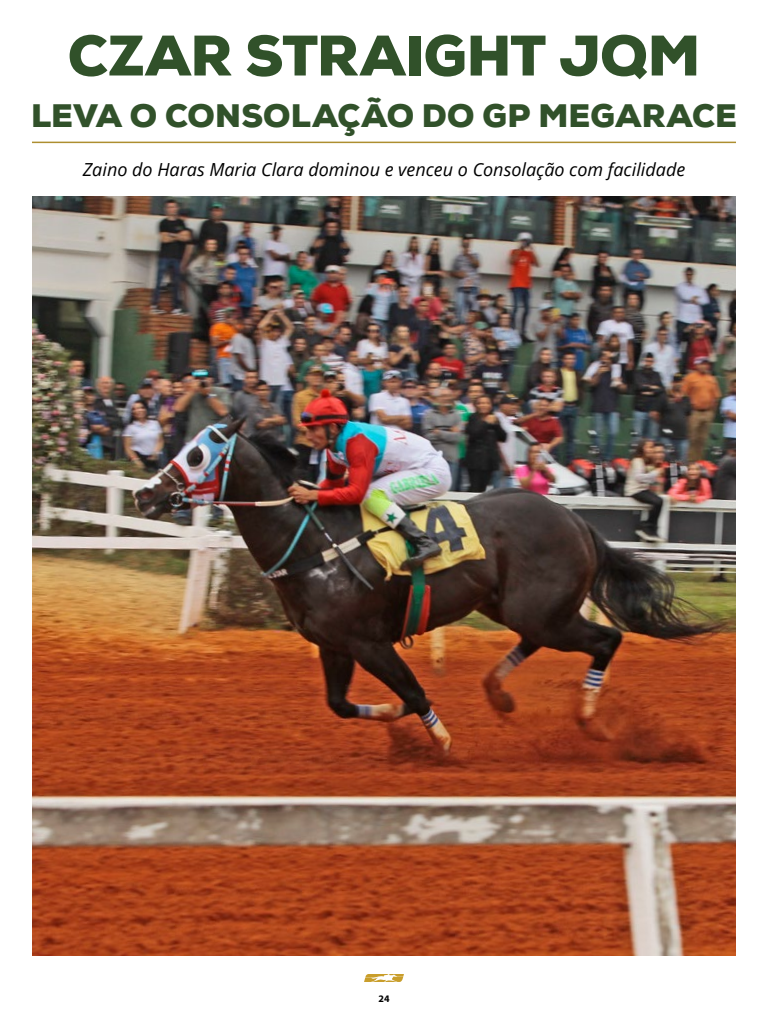
<style>
.page{position:relative;width:768px;height:1024px;background:#fff}
.page>*{position:absolute;margin:0;border:0;box-sizing:border-box;transform-origin:0 0}
.t1{font:900 57px "Nexa";letter-spacing:-.01em;color:#31512a}
.t2{font:900 32.5px "Nexa";letter-spacing:.005em;color:#31512a}
.t3{font:italic 18px "Open Sans";color:#000}
.t4{font:700 10px "Myriad Pro";color:#000}
</style>
<div class="page">
<svg style="left:364px;top:974px;width:40px;height:8px"></svg>
<img style="left:32px;top:196px;width:704px;height:760px">
<hr style="left:32px;top:142px;width:704px;height:1px;background:#ad8e30">
<h1 class="t1" style="left:68px;top:19px;width:634px">CZAR STRAIGHT JQM</h1>
<h2 class="t2" style="left:31px;top:95px;width:707px">LEVA O CONSOLAÇÃO DO GP MEGARACE</h2>
<p class="t3" style="left:83px;top:157px;width:604px">Zaino do Haras Maria Clara dominou e venceu o Consolação com facilidade</p>
<p class="t4" style="left:378px;top:992px;width:13px">24</p>
</div>
